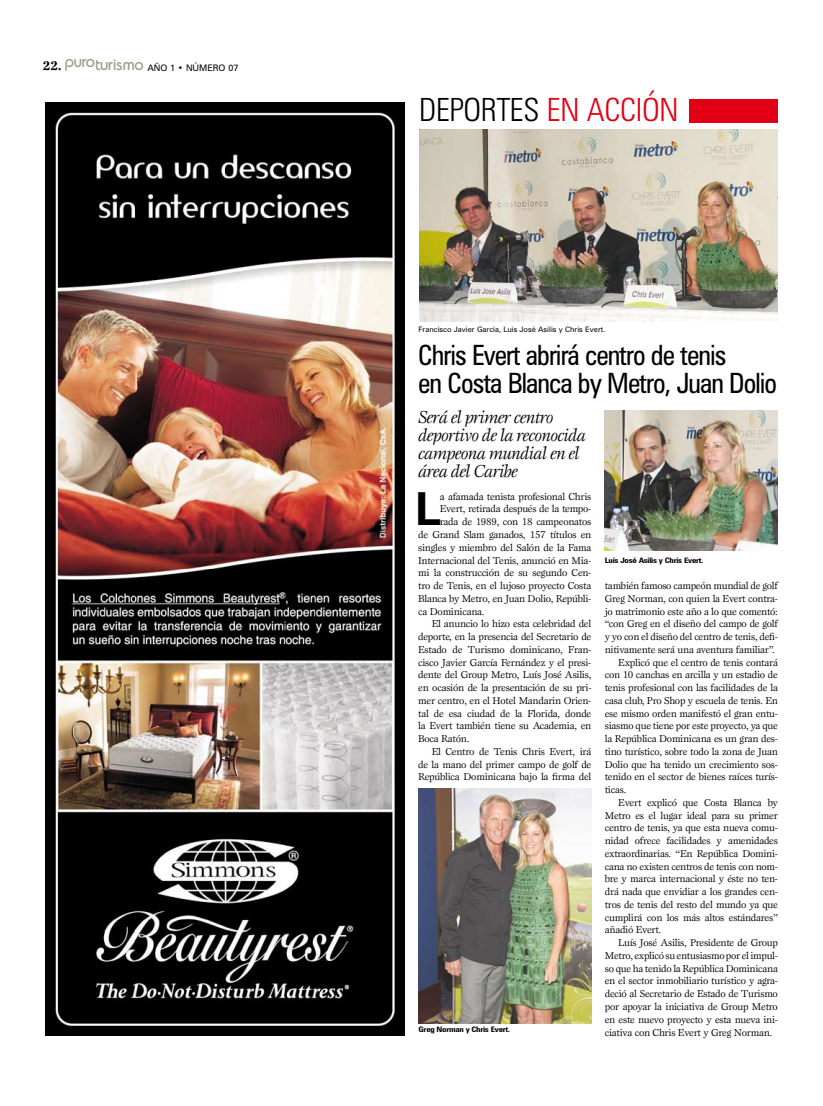
<style>
.page{position:relative;width:823px;height:1106px;background:#fff}
.page>*{position:absolute;margin:0;border:0;box-sizing:border-box;transform-origin:0 0}
.t1{font:700 45.7px "Zurich BT";color:#000}
.t2{font:300 condensed 32px "Zurich BT";color:#000}
.t3{font:300 condensed 32px "Zurich BT";color:#e20015}
.t4{font:condensed 28px/28px "Zurich BT";letter-spacing:-.035em;color:#000}
.t5{font:italic 18px/18px "Esprit";letter-spacing:-.045em;color:#000}
.t6{font:10.2px "Esprit";letter-spacing:-.025em;color:#000}
.t7{font:9px "Zurich BT";color:#000}
.t8{font:7.5px "Zurich BT";color:#000}
.t9{font:700 condensed 7.5px "Zurich BT";letter-spacing:-.035em;color:#000;scale:1.2 1}
.s1{font-family:"Esprit";font-weight:700;font-size:13px}
.s2{font-family:"Bordeaux";font-weight:500;font-size:16.6px;color:#9b9a84}
.s3{font-family:"Futura";font-size:16.6px;color:#9b9a84}
</style>
<div class="page">
<div style="left:689px;top:99px;width:88px;height:24px;background:#e20015"></div>
<img style="left:604px;top:410px;width:173px;height:141px">
<img style="left:419px;top:129px;width:358px;height:192px">
<img style="left:45px;top:102px;width:359px;height:933px">
<img style="left:418px;top:788px;width:173px;height:235px">
<p class="t7" style="left:43px;top:62px;width:197px"><span class="s1">22.</span> <sup>puro</sup><span class="s2">turi</span><span class="s3">s</span><span class="s2">mo</span> Año 1 • Número 07</p>
<h2 class="t2" style="left:419px;top:91px;width:16px">DEPORTES</h2>
<h2 class="t3" style="left:546px;top:91px;width:55px">EN ACCI</h2>
<h2 class="t3" style="left:641px;top:91px;width:33px">ÓN</h2>
<p class="t8" style="left:418px;top:325px;width:188px">Francisco Javier García, Luis José Asilis y Chris Evert.</p>
<h3 class="t4" style="left:418px;top:341px;width:360px">Chris Evert abrirá centro de tenis<br>en Costa Blanca by Metro, Juan Dolio</h3>
<h3 class="t5" style="left:418px;top:408px;width:169px">Será el primer centro deportivo de la reconocida campeona mundial en el área del Caribe</h3>
<h1 class="t1" style="left:415px;top:481px;width:23px">L</h1>
<p class="t6" style="left:439px;top:490px;width:153px">a afamada tenista profesional Chris</p>
<p class="t6" style="left:439px;top:503px;width:153px">Evert, retirada después de la tempo-</p>
<p class="t6" style="left:439px;top:515px;width:153px">rada de 1989, con 18 campeonatos</p>
<p class="t6" style="left:418px;top:528px;width:174px">de Grand Slam ganados, 157 títulos en</p>
<p class="t6" style="left:418px;top:541px;width:174px">singles y miembro del Salón de la Fama</p>
<p class="t6" style="left:418px;top:554px;width:174px">Internacional del Tenis, anunció en Mia-</p>
<p class="t6" style="left:418px;top:566px;width:174px">mi la construcción de su segundo Cen-</p>
<p class="t6" style="left:418px;top:579px;width:174px">tro de Tenis, en el lujoso proyecto Costa</p>
<p class="t6" style="left:418px;top:592px;width:174px">Blanca by Metro, en Juan Dolio, Repúbli-</p>
<p class="t6" style="left:418px;top:605px;width:68px">ca Dominicana.</p>
<p class="t6" style="left:431px;top:617px;width:161px">El anuncio lo hizo esta celebridad del</p>
<p class="t6" style="left:418px;top:630px;width:174px">deporte, en la presencia del Secretario de</p>
<p class="t6" style="left:418px;top:643px;width:174px">Estado de Turismo dominicano, Fran-</p>
<p class="t6" style="left:418px;top:656px;width:174px">cisco Javier García Fernández y el presi-</p>
<p class="t6" style="left:418px;top:668px;width:174px">dente del Group Metro, Luís José Asilis,</p>
<p class="t6" style="left:418px;top:681px;width:174px">en ocasión de la presentación de su pri-</p>
<p class="t6" style="left:418px;top:694px;width:174px">mer centro, en el Hotel Mandarin Orien-</p>
<p class="t6" style="left:418px;top:707px;width:174px">tal de esa ciudad de la Florida, donde</p>
<p class="t6" style="left:418px;top:719px;width:174px">la Evert también tiene su Academia, en</p>
<p class="t6" style="left:418px;top:732px;width:53px">Boca Ratón.</p>
<p class="t6" style="left:431px;top:745px;width:161px">El Centro de Tenis Chris Evert, irá</p>
<p class="t6" style="left:418px;top:758px;width:174px">de la mano del primer campo de golf de</p>
<p class="t6" style="left:418px;top:770px;width:174px">República Dominicana bajo la firma del</p>
<p class="t9" style="left:418px;top:1025px;width:78px">Greg Norman y Chris Evert.</p>
<p class="t9" style="left:604px;top:555px;width:84px">Luís José Asilis y Chris Evert.</p>
<p class="t6" style="left:604px;top:579px;width:174px">también famoso campeón mundial de golf</p>
<p class="t6" style="left:604px;top:592px;width:174px">Greg Norman, con quien la Evert contra-</p>
<p class="t6" style="left:604px;top:605px;width:174px">jo matrimonio este año a lo que comentó:</p>
<p class="t6" style="left:604px;top:617px;width:174px">“con Greg en el diseño del campo de golf</p>
<p class="t6" style="left:604px;top:630px;width:174px">y yo con el diseño del centro de tenis, defi-</p>
<p class="t6" style="left:604px;top:643px;width:171px">nitivamente será una aventura familiar”.</p>
<p class="t6" style="left:618px;top:656px;width:161px">Explicó que el centro de tenis contará</p>
<p class="t6" style="left:604px;top:668px;width:174px">con 10 canchas en arcilla y un estadio de</p>
<p class="t6" style="left:604px;top:681px;width:174px">tenis profesional con las facilidades de la</p>
<p class="t6" style="left:604px;top:694px;width:174px">casa club, Pro Shop y escuela de tenis. En</p>
<p class="t6" style="left:604px;top:707px;width:174px">ese mismo orden manifestó el gran entu-</p>
<p class="t6" style="left:604px;top:719px;width:174px">siasmo que tiene por este proyecto, ya que</p>
<p class="t6" style="left:604px;top:732px;width:174px">la República Dominicana es un gran des-</p>
<p class="t6" style="left:604px;top:745px;width:174px">tino turístico, sobre todo la zona de Juan</p>
<p class="t6" style="left:604px;top:758px;width:174px">Dolio que ha tenido un crecimiento sos-</p>
<p class="t6" style="left:604px;top:770px;width:174px">tenido en el sector de bienes raíces turís-</p>
<p class="t6" style="left:604px;top:783px;width:23px">ticas.</p>
<p class="t6" style="left:618px;top:796px;width:161px">Evert explicó que Costa Blanca by</p>
<p class="t6" style="left:604px;top:809px;width:174px">Metro es el lugar ideal para su primer</p>
<p class="t6" style="left:604px;top:821px;width:174px">centro de tenis, ya que esta nueva comu-</p>
<p class="t6" style="left:604px;top:834px;width:174px">nidad ofrece facilidades y amenidades</p>
<p class="t6" style="left:604px;top:847px;width:174px">extraordinarias. “En República Domini-</p>
<p class="t6" style="left:604px;top:860px;width:174px">cana no existen centros de tenis con nom-</p>
<p class="t6" style="left:604px;top:872px;width:174px">bre y marca internacional y éste no ten-</p>
<p class="t6" style="left:604px;top:885px;width:174px">drá nada que envidiar a los grandes cen-</p>
<p class="t6" style="left:604px;top:898px;width:174px">tros de tenis del resto del mundo ya que</p>
<p class="t6" style="left:604px;top:911px;width:174px">cumplirá con los más altos estándares”</p>
<p class="t6" style="left:604px;top:923px;width:58px">añadió Evert.</p>
<p class="t6" style="left:618px;top:936px;width:161px">Luís José Asilis, Presidente de Group</p>
<p class="t6" style="left:604px;top:949px;width:174px">Metro, explicó su entusiasmo por el impul-</p>
<p class="t6" style="left:604px;top:962px;width:174px">so que ha tenido la República Dominicana</p>
<p class="t6" style="left:604px;top:974px;width:174px">en el sector inmobiliario turístico y agra-</p>
<p class="t6" style="left:604px;top:987px;width:174px">deció al Secretario de Estado de Turismo</p>
<p class="t6" style="left:604px;top:1000px;width:174px">por apoyar la iniciativa de Group Metro</p>
<p class="t6" style="left:604px;top:1013px;width:174px">en este nuevo proyecto y esta nueva ini-</p>
<p class="t6" style="left:604px;top:1025px;width:169px">ciativa con Chris Evert y Greg Norman.</p>
</div>
